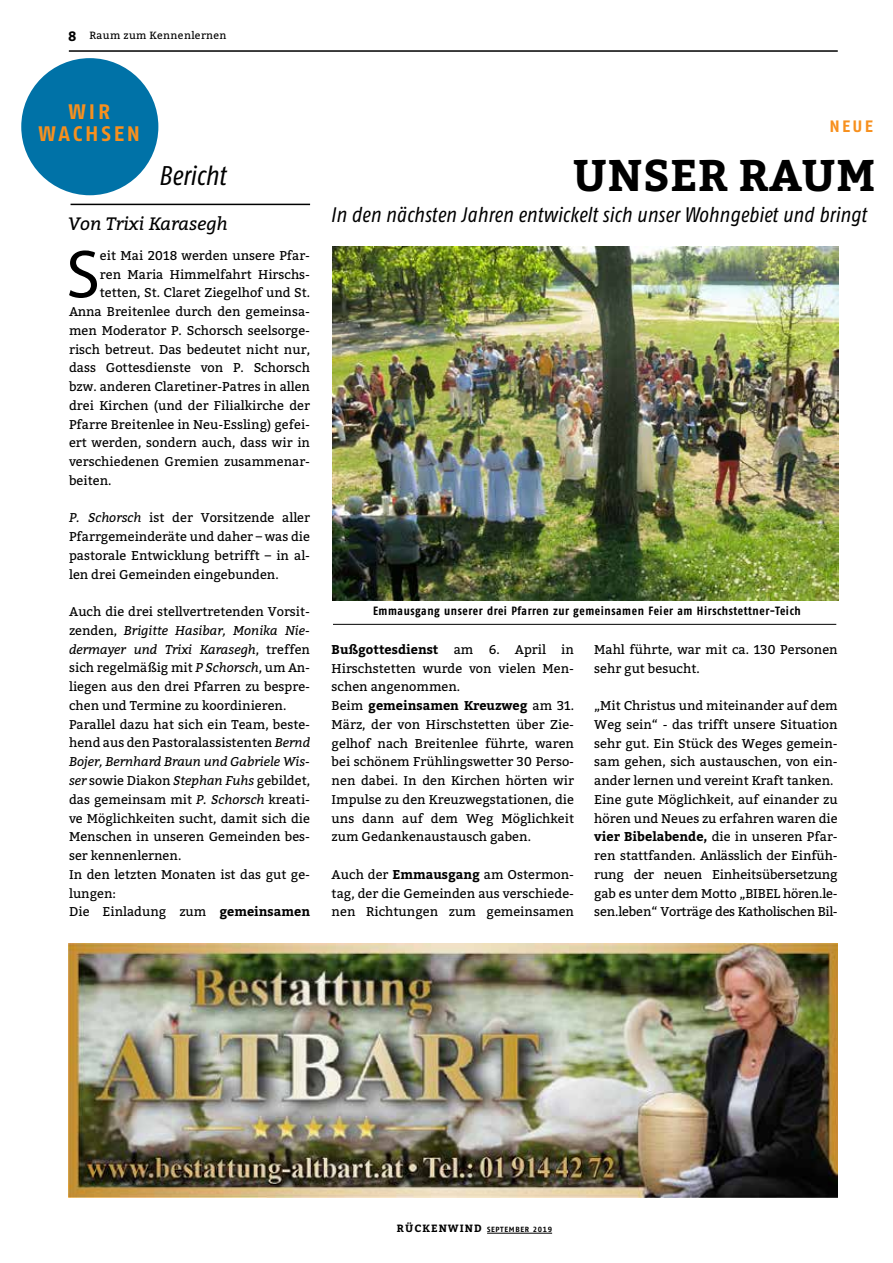
<style>
.page{position:relative;width:893px;height:1263px;background:#fff}
.page>*{position:absolute;margin:0;border:0;box-sizing:border-box;transform-origin:0 0}
.t1{font:68.4px "Myriad Pro";color:#000}
.t2{font:700 44.25px "Bitter";letter-spacing:.01em;color:#000}
.t3{font:italic 27px "Fago Co";color:#000}
.t4{font:italic 21px "Fago Co";letter-spacing:.005em;color:#000}
.t5{font:21px/22.5px "Fago No Bold TF";letter-spacing:.135em;color:#f7901e;text-align:center}
.t6{font:italic 18px "Bitter";color:#000}
.t7{font:16.5px "Fago No Bold TF";color:#f7901e}
.t8{font:700 13.5px "Bitter";color:#000}
.t9{font:12.75px/18.8px "Bitter";color:#000}
.t10{font:700 12px "Fago Co";letter-spacing:.045em;color:#000}
.t11{font:10.5px "Bitter";letter-spacing:.035em;color:#000}
.t12{font:7.5px "Fago No Bold TF";letter-spacing:.09em;color:#000}
.s1{font-style:italic}
.s2{font-weight:700}
.s3{font-family:"Bitter";font-weight:700;font-size:10.5px}
</style>
<div class="page">
<hr style="left:487px;top:1233px;width:65px;height:1px;background:#000">
<hr style="left:69px;top:51px;width:769px;height:1px;background:#000">
<img style="left:332px;top:247px;width:507px;height:353px">
<img style="left:68px;top:943px;width:770px;height:254px">
<hr style="left:71px;top:204px;width:239px;height:1px;background:#000">
<div style="left:21px;top:58px;width:137px;height:137px;background:#0072a7;border-radius:50%"></div>
<hr style="left:333px;top:624px;width:503px;height:1px;background:#000">
<p class="t8" style="left:68px;top:26px;width:10px">8</p>
<p class="t11" style="left:89px;top:27px;width:139px">Raum zum Kennenlernen</p>
<h3 class="t5" style="left:38px;top:100px;width:103px">WIR<br>WACHSEN</h3>
<h3 class="t3" style="left:158px;top:161px;width:69px">Bericht</h3>
<h3 class="t6" style="left:68px;top:211px;width:161px">Von Trixi Karasegh</h3>
<h1 class="t1" style="left:66px;top:232px;width:35px">S</h1>
<p class="t9" style="left:100px;top:246px;width:212px">eit Mai 2018 werden unsere Pfar-</p>
<p class="t9" style="left:100px;top:264px;width:212px">ren Maria Himmelfahrt Hirschs-</p>
<p class="t9" style="left:100px;top:283px;width:212px">tetten, St. Claret Ziegelhof und St.</p>
<p class="t9" style="left:69px;top:302px;width:242px">Anna Breitenlee durch den gemeinsa-</p>
<p class="t9" style="left:69px;top:321px;width:242px">men Moderator P. Schorsch seelsorge-</p>
<p class="t9" style="left:69px;top:339px;width:242px">risch betreut. Das bedeutet nicht nur,</p>
<p class="t9" style="left:69px;top:358px;width:242px">dass Gottesdienste von P. Schorsch</p>
<p class="t9" style="left:69px;top:377px;width:242px">bzw. anderen Claretiner-Patres in allen</p>
<p class="t9" style="left:69px;top:396px;width:242px">drei Kirchen (und der Filialkirche der</p>
<p class="t9" style="left:69px;top:414px;width:242px">Pfarre Breitenlee in Neu-Essling) gefei-</p>
<p class="t9" style="left:69px;top:433px;width:242px">ert werden, sondern auch, dass wir in</p>
<p class="t9" style="left:69px;top:452px;width:242px">verschiedenen Gremien zusammenar-</p>
<p class="t9" style="left:69px;top:471px;width:44px">beiten.</p>
<p class="t9" style="left:69px;top:508px;width:242px;text-align:justify"><span class="s1">P. Schorsch</span> ist der Vorsitzende aller Pfarrgemeinderäte und daher – was die pastorale Entwicklung betrifft – in al&shy;len drei Gemeinden eingebunden.</p>
<p class="t9" style="left:69px;top:602px;width:242px">Auch die drei stellvertretenden Vorsit&shy;zenden, <span class="s1">Brigitte Hasibar, Monika Nie&shy;dermayer und Trixi Karasegh</span>, treffen sich regelmäßig mit <span class="s1">P Schorsch</span>, um An&shy;liegen aus den drei Pfarren zu bespre&shy;chen und Termine zu koordinieren.<br>Parallel dazu hat sich ein Team, beste&shy;hend aus den Pastoralassistenten <span class="s1">Bernd Bojer, Bernhard Braun und Gabriele Wis&shy;ser</span> sowie Diakon <span class="s1">Stephan Fuhs</span> gebildet, das gemeinsam mit <span class="s1">P. Schorsch</span> kreati&shy;ve Möglichkeiten sucht, damit sich die Menschen in unseren Gemeinden bes&shy;ser kennenlernen.<br>In den letzten Monaten ist das gut ge&shy;lungen:<br>Die Einladung zum <span class="s2">gemeinsamen</span></p>
<p class="t7" style="left:830px;top:117px;width:45px">NEUE</p>
<h2 class="t2" style="left:573px;top:141px;width:304px">UNSER RAUM</h2>
<h3 class="t4" style="left:331px;top:202px;width:537px">In den nächsten Jahren entwickelt sich unser Wohngebiet und bringt</h3>
<p class="t10" style="left:373px;top:604px;width:429px">Emmausgang unserer drei Pfarren zur gemeinsamen Feier am Hirschstettner-Teich</p>
<p class="t9" style="left:332px;top:639px;width:244px"><span class="s2">Bußgottesdienst</span> am 6. April in Hirschstetten wurde von vielen Men&shy;schen angenommen.<br>Beim <span class="s2">gemeinsamen Kreuzweg</span> am 31.<br>März, der von Hirschstetten über Zie&shy;gelhof nach Breitenlee führte, waren bei schönem Frühlingswetter 30 Perso&shy;nen dabei. In den Kirchen hörten wir Impulse zu den Kreuzwegstationen, die uns dann auf dem Weg Möglichkeit zum Gedankenaustausch gaben.</p>
<p class="t9" style="left:332px;top:864px;width:244px;text-align:justify">Auch der <span class="s2">Emmausgang</span> am Ostermon&shy;tag, der die Gemeinden aus verschiede&shy;nen Richtungen zum gemeinsamen</p>
<p class="t9" style="left:594px;top:639px;width:245px">Mahl führte, war mit ca. 130 Personen sehr gut besucht.</p>
<p class="t9" style="left:594px;top:696px;width:245px">„Mit Christus und miteinander auf dem Weg sein“ - das trifft unsere Situation sehr gut. Ein Stück des Weges gemein&shy;sam gehen, sich austauschen, von ein&shy;ander lernen und vereint Kraft tanken.<br>Eine gute Möglichkeit, auf einander zu hören und Neues zu erfahren waren die <span class="s2">vier Bibelabende,</span> die in unseren Pfar&shy;ren stattfanden. Anlässlich der Einfüh&shy;rung der neuen Einheitsübersetzung gab es unter dem Motto „BIBEL hören.le&shy;sen.leben“ Vorträge des Katholischen Bil-</p>
<p class="t12" style="left:397px;top:1225px;width:157px"><span class="s3">RÜCKENWIND</span> SEPTEMBER 2019</p>
</div>
